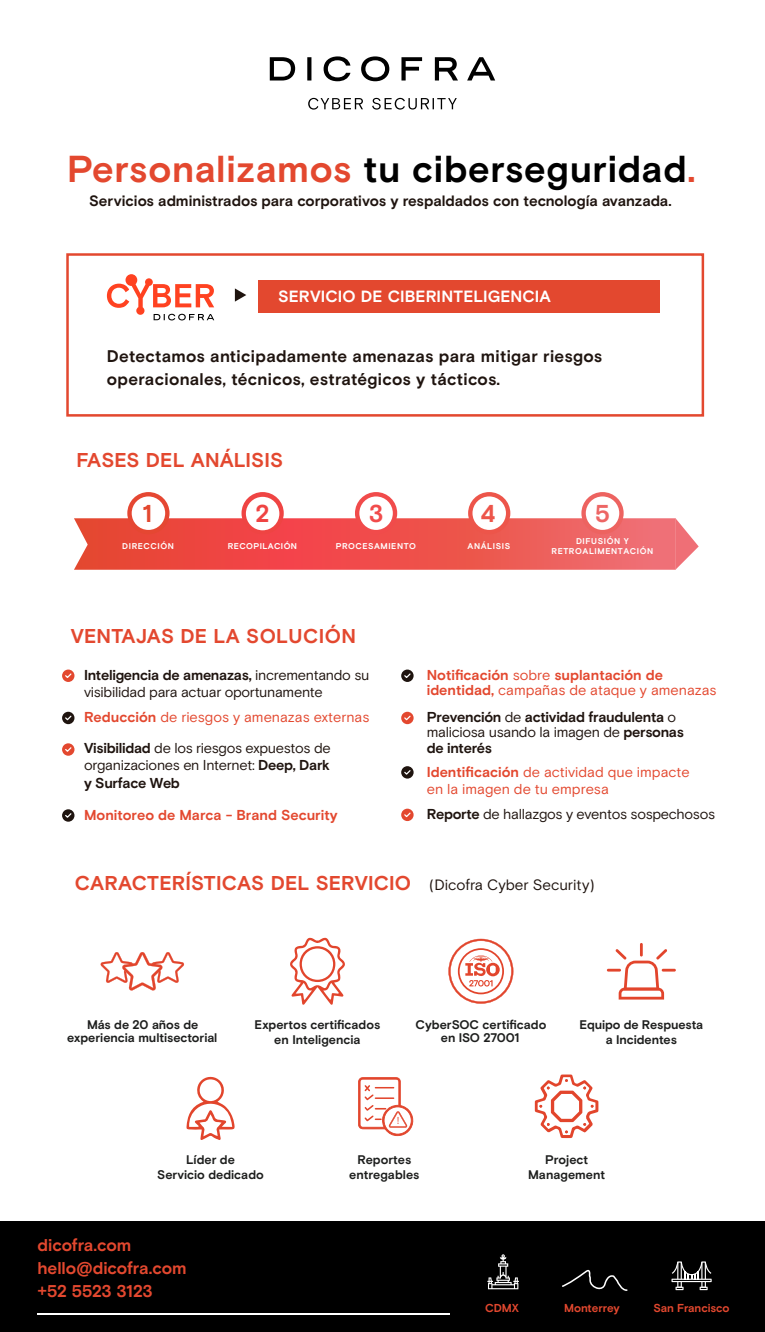
<style>
.page{position:relative;width:765px;height:1332px;background:#fff}
.page>*{position:absolute;margin:0;border:0;box-sizing:border-box;transform-origin:0 0}
.t1{font:700 37.5px "Basis Grotesque Pro";letter-spacing:.02em;color:#000}
.t2{font:700 24.38px "Basis Grotesque Pro";color:#e3482f}
.t3{font:700 24.38px "Basis Grotesque Pro";color:#ed554a}
.t4{font:700 24.38px "Basis Grotesque Pro";color:#f14b4b}
.t5{font:700 24.38px "Basis Grotesque Pro";color:#ef4443}
.t6{font:700 24.38px "Basis Grotesque Pro";color:#ed6665}
.t7{font:700 20px "Basis Grotesque Pro";letter-spacing:.005em;color:#e3482f}
.t8{font:700 17px/22.9px "Basis Grotesque Pro";letter-spacing:-.005em;color:#e3482f}
.t9{font:700 16.88px/22.5px "Basis Grotesque Pro";letter-spacing:.015em;color:#1f140f}
.t10{font:700 16.25px "Basis Grotesque Pro";letter-spacing:.005em;color:#fff}
.t11{font:700 15px "Basis Grotesque Pro";letter-spacing:-.005em;color:#1f140f}
.t12{font:14.38px/17.2px "Basis Grotesque Pro";letter-spacing:-.02em;color:#1f140f}
.t13{font:14.38px/31px "Basis Grotesque Pro";color:#e3482f}
.t14{font:700 14.38px/15.5px "Basis Grotesque Pro";color:#e3482f}
.t15{font:700 14.38px/15.5px "Basis Grotesque Pro";letter-spacing:-.02em;color:#1f140f}
.t16{font:700 12.5px/15px "Basis Grotesque Pro";color:#1d1e1d;text-align:center}
.t17{font:700 11.5px "Basis Grotesque Pro";letter-spacing:-.015em;color:#e3482f}
.t18{font:700 8.38px/10.1px "Basis Grotesque Pro";letter-spacing:.07em;color:#fff;text-align:center}
.t19{font:700 8.38px "Basis Grotesque Pro";letter-spacing:.045em;color:#fff}
.s1{color:#e3482f}
.s2{font-weight:700}
.s3{font-weight:700;color:#1f140f}
.s4{color:#1f140f}
.s5{font-weight:400}
.s6{font-weight:400;font-size:15px;color:#1f140f}
</style>
<div class="page">
<svg style="left:270px;top:56px;width:225px;height:54px"></svg>
<div style="left:0;top:1221px;width:765px;height:110px;background:#000"></div>
<hr style="left:37px;top:1312px;width:413px;height:2px;background:#fff">
<svg style="left:562px;top:1269px;width:66px;height:22px"></svg>
<svg style="left:672px;top:1261px;width:39px;height:29px"></svg>
<svg style="left:487px;top:1254px;width:32px;height:35px"></svg>
<div style="left:66px;top:253px;width:638px;height:164px;border:2px solid #e3482f"></div>
<div style="left:258px;top:280px;width:402px;height:33px;background:#e3482f"></div>
<svg style="left:235px;top:288px;width:11px;height:14px"></svg>
<svg style="left:107px;top:274px;width:107px;height:46px"></svg>
<svg style="left:100px;top:952px;width:84px;height:38px"></svg>
<svg style="left:290px;top:937px;width:55px;height:68px"></svg>
<svg style="left:358px;top:1077px;width:56px;height:59px"></svg>
<svg style="left:448px;top:939px;width:65px;height:65px"></svg>
<svg style="left:535px;top:1074px;width:63px;height:64px"></svg>
<svg style="left:74px;top:518px;width:625px;height:52px;background:#ee5956"></svg>
<div style="left:127px;top:492px;width:43px;height:42px;background:#e54732;border-radius:50%"></div>
<div style="left:132px;top:496px;width:33px;height:34px;background:#fff;border-radius:50%"></div>
<div style="left:468px;top:492px;width:42px;height:42px;background:#ed554a;border-radius:50%"></div>
<div style="left:473px;top:496px;width:33px;height:34px;background:#fff;border-radius:50%"></div>
<div style="left:355px;top:492px;width:42px;height:42px;background:#f14b4b;border-radius:50%"></div>
<div style="left:359px;top:496px;width:34px;height:34px;background:#fff;border-radius:50%"></div>
<svg style="left:242px;top:492px;width:42px;height:42px"></svg>
<div style="left:246px;top:497px;width:33px;height:33px;background:#fff;border-radius:50%"></div>
<div style="left:581px;top:492px;width:43px;height:42px;background:#ed6360;border-radius:50%"></div>
<div style="left:586px;top:496px;width:33px;height:34px;background:#fff;border-radius:50%"></div>
<svg style="left:62px;top:669px;width:12px;height:13px"></svg>
<svg style="left:64px;top:672px;width:9px;height:7px"></svg>
<div style="left:62px;top:712px;width:12px;height:12px;background:#1f140f;border-radius:50%"></div>
<svg style="left:65px;top:715px;width:7px;height:6px"></svg>
<svg style="left:62px;top:809px;width:12px;height:13px"></svg>
<svg style="left:64px;top:812px;width:9px;height:7px"></svg>
<svg style="left:62px;top:743px;width:12px;height:13px"></svg>
<svg style="left:64px;top:746px;width:9px;height:7px"></svg>
<svg style="left:401px;top:669px;width:13px;height:13px"></svg>
<svg style="left:403px;top:672px;width:9px;height:7px"></svg>
<svg style="left:401px;top:712px;width:13px;height:12px"></svg>
<svg style="left:403px;top:714px;width:9px;height:7px"></svg>
<svg style="left:401px;top:808px;width:13px;height:13px"></svg>
<svg style="left:403px;top:811px;width:9px;height:7px"></svg>
<svg style="left:401px;top:766px;width:13px;height:12px"></svg>
<svg style="left:403px;top:769px;width:9px;height:7px"></svg>
<svg style="left:607px;top:943px;width:69px;height:56px"></svg>
<svg style="left:186px;top:1076px;width:49px;height:64px"></svg>
<h1 class="t1" style="left:67px;top:147px;width:630px"><span class="s1">Personalizamos</span> tu ciberseguridad<span class="s1">.</span></h1>
<p class="t11" style="left:89px;top:192px;width:584px">Servicios administrados para corporativos y respaldados con tecnología avanzada.</p>
<h3 class="t10" style="left:278px;top:287px;width:274px">SERVICIO DE CIBERINTELIGENCIA</h3>
<h3 class="t9" style="left:107px;top:346px;width:497px">Detectamos anticipadamente amenazas para mitigar riesgos operacionales, técnicos, estratégicos y tácticos.</h3>
<h3 class="t7" style="left:76px;top:448px;width:208px">FASES DEL ANÁLISIS</h3>
<h2 class="t2" style="left:142px;top:499px;width:11px">1</h2>
<h2 class="t5" style="left:255px;top:499px;width:16px">2</h2>
<h2 class="t4" style="left:369px;top:499px;width:16px">3</h2>
<h2 class="t3" style="left:481px;top:499px;width:16px">4</h2>
<h2 class="t6" style="left:595px;top:499px;width:16px">5</h2>
<p class="t18" style="left:122px;top:541px;width:53px">DIRECCIÓN</p>
<p class="t19" style="left:228px;top:541px;width:71px">RECOPILACIÓN</p>
<p class="t18" style="left:336px;top:541px;width:82px">PROCESAMIENTO</p>
<p class="t18" style="left:468px;top:541px;width:44px">ANÁLISIS</p>
<p class="t18" style="left:552px;top:536px;width:103px">DIFUSIÓN Y<br>RETROALIMENTACIÓN</p>
<h3 class="t7" style="left:71px;top:624px;width:287px">VENTAJAS DE LA SOLUCIÓN</h3>
<p class="t12" style="left:84px;top:666px;width:287px"><span class="s2">Inteligencia de amenazas,</span> incrementando su visibilidad para actuar oportunamente</p>
<p class="t13" style="left:84px;top:702px;width:287px"><span class="s2">Reducción</span> de riesgos y amenazas externas<br><span class="s3">Visibilidad</span> <span class="s4">de los riesgos expuestos de</span></p>
<p class="t12" style="left:84px;top:757px;width:247px">organizaciones en Internet: <span class="s2">Deep, Dark y Surface Web</span></p>
<p class="t14" style="left:427px;top:667px;width:291px">Notificación <span class="s5">sobre</span> suplantación de identidad, <span class="s5">campañas de ataque y amenazas</span></p>
<p class="t15" style="left:427px;top:709px;width:259px">Prevención <span class="s5">de</span> actividad fraudulenta <span class="s5">o maliciosa usando la imagen de</span> personas de interés</p>
<p class="t13" style="left:427px;top:763px;width:264px;line-height:17.2px"><span class="s2">Identificación</span> de actividad que impacte en la imagen de tu empresa</p>
<p class="t14" style="left:84px;top:807px;width:255px">Monitoreo de Marca - Brand Security</p>
<p class="t12" style="left:427px;top:806px;width:290px"><span class="s2">Reporte</span> de hallazgos y eventos sospechosos</p>
<h3 class="t7" style="left:75px;top:871px;width:521px">CARACTERÍSTICAS DEL SERVICIO <span class="s6">(Dicofra Cyber Security)</span></h3>
<p class="t16" style="left:67px;top:1018px;width:152px;line-height:13.5px">Más de 20 años de experiencia multisectorial</p>
<p class="t16" style="left:255px;top:1017px;width:127px">Expertos certificados en Inteligencia</p>
<p class="t16" style="left:415px;top:1018px;width:132px;line-height:13px">CyberSOC certificado en ISO 27001</p>
<p class="t16" style="left:579px;top:1017px;width:125px">Equipo de Respuesta a Incidentes</p>
<p class="t16" style="left:157px;top:1153px;width:108px">Líder de<br>Servicio dedicado</p>
<h3 class="t8" style="left:37px;top:1234px;width:151px">dicofra.com hello@dicofra.com +52 5523 3123</h3>
<p class="t16" style="left:349px;top:1153px;width:72px">Reportes entregables</p>
<p class="t16" style="left:528px;top:1153px;width:79px">Project<br>Management</p>
<p class="t17" style="left:485px;top:1301px;width:35px">CDMX</p>
<p class="t17" style="left:564px;top:1301px;width:57px">Monterrey</p>
<p class="t17" style="left:654px;top:1301px;width:78px">San Francisco</p>
</div>
